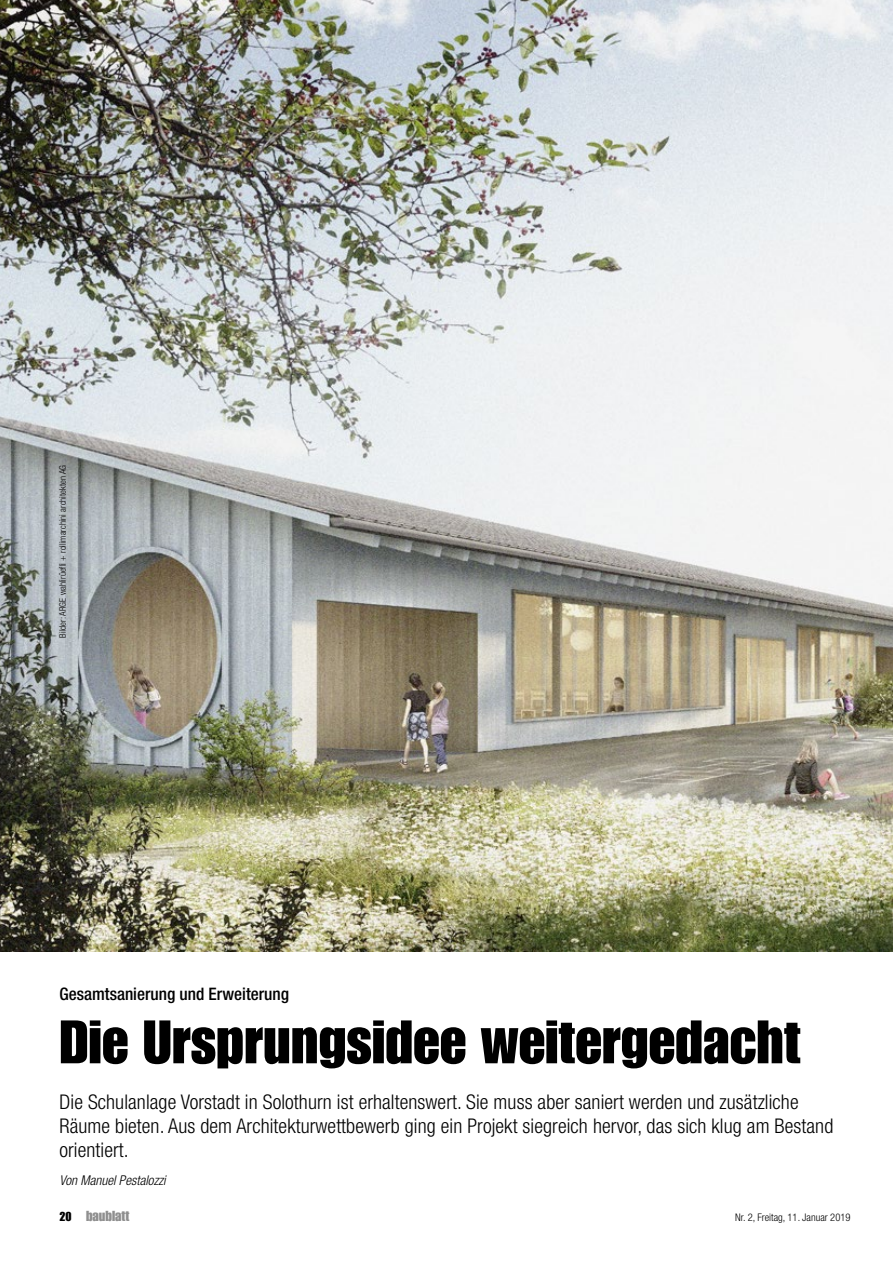
<style>
.page{position:relative;width:893px;height:1263px;background:#fff}
.page>*{position:absolute;margin:0;border:0;box-sizing:border-box;transform-origin:0 0}
.t1{font:60px "Impact LT Std";color:#000}
.t2{font:300 condensed 20.25px/24px "Helvetica Neue LT Pro";letter-spacing:.005em;color:#000}
.t3{font:500 condensed 17.25px "Helvetica Neue LT Pro";color:#000}
.t4{font:14.25px "Impact LT Std";color:#8f8f8f}
.t5{font:italic 300 condensed 13.5px "Helvetica Neue LT Pro";color:#000}
.t6{font:300 condensed 10.5px "Helvetica Neue LT Pro";color:#000}
.t7{font:300 condensed 9px "Helvetica Neue LT Pro";color:#000}
.s1{font-size:12.75px;color:#000}
</style>
<div class="page">
<img style="left:0;top:0;width:893px;height:951px">
<p class="t7" style="left:58px;top:638px;width:174px;rotate:-90deg">Bilder: ARGE wahlirüefli + rollimarchini architekten AG</p>
<p class="t3" style="left:60px;top:984px;width:231px">Gesamtsanierung und Erweiterung</p>
<h1 class="t1" style="left:60px;top:1007px;width:743px">Die Ursprungsidee weitergedacht</h1>
<p class="t2" style="left:60px;top:1089px;width:775px">Die Schulanlage Vorstadt in Solothurn ist erhaltenswert. Sie muss aber saniert werden und zusätzliche<br>Räume bieten. Aus dem Architekturwettbewerb ging ein Projekt siegreich hervor, das sich klug am Bestand orientiert.</p>
<p class="t5" style="left:60px;top:1173px;width:108px">Von Manuel Pestalozzi</p>
<p class="t4" style="left:60px;top:1208px;width:72px"><span class="s1">20</span> baublatt</p>
<p class="t6" style="left:735px;top:1211px;width:117px">Nr. 2, Freitag, 11. Januar 2019</p>
</div>
